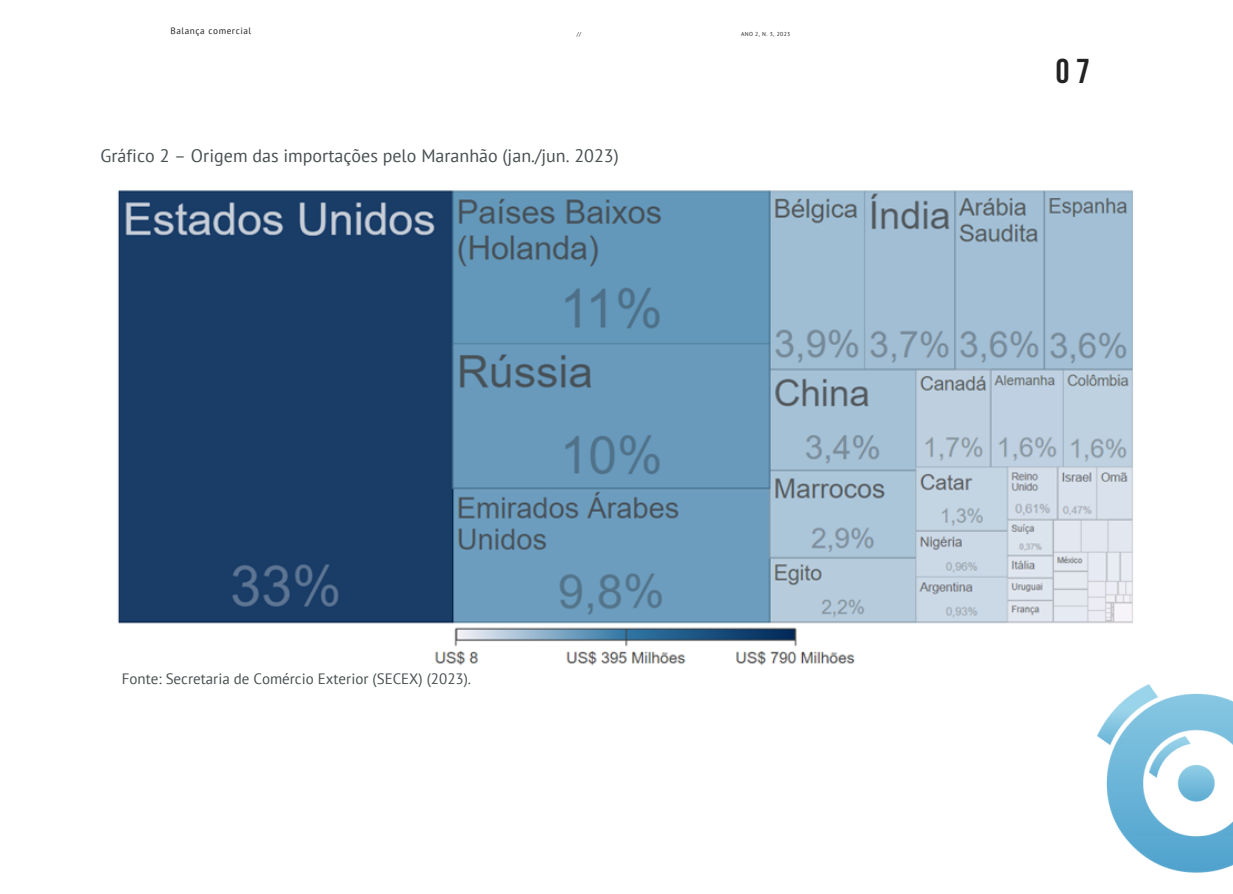
<style>
.page{position:relative;width:1233px;height:894px;background:#fff}
.page>*{position:absolute;margin:0;border:0;box-sizing:border-box;transform-origin:0 0}
.t1{font:700 34.35px "Bebas Neue";color:#222}
.t2{font:18px "PT Sans";color:#495052}
.t3{font:15px "PT Sans";color:#495052}
.t4{font:9.3px "PT Sans";letter-spacing:.06em;color:#222}
.t5{font:5.7px "PT Sans";letter-spacing:.06em;color:#222}
</style>
<div class="page">
<img style="left:117px;top:190px;width:1016px;height:476px">
<img style="left:1085px;top:658px;width:148px;height:215px">
<p class="t4" style="left:171px;top:25px;width:82px">Balança comercial</p>
<p class="t5" style="left:577px;top:30px;width:6px">//</p>
<p class="t5" style="left:741px;top:30px;width:50px">ANO 2, N. 3, 2023</p>
<p class="t2" style="left:100px;top:144px;width:520px">Gráfico 2 – Origem das importações pelo Maranhão (jan./jun. 2023)</p>
<p class="t3" style="left:122px;top:668px;width:351px">Fonte: Secretaria de Comércio Exterior (SECEX) (2023).</p>
<p class="t1" style="left:1056px;top:58px;width:36px">07</p>
</div>
